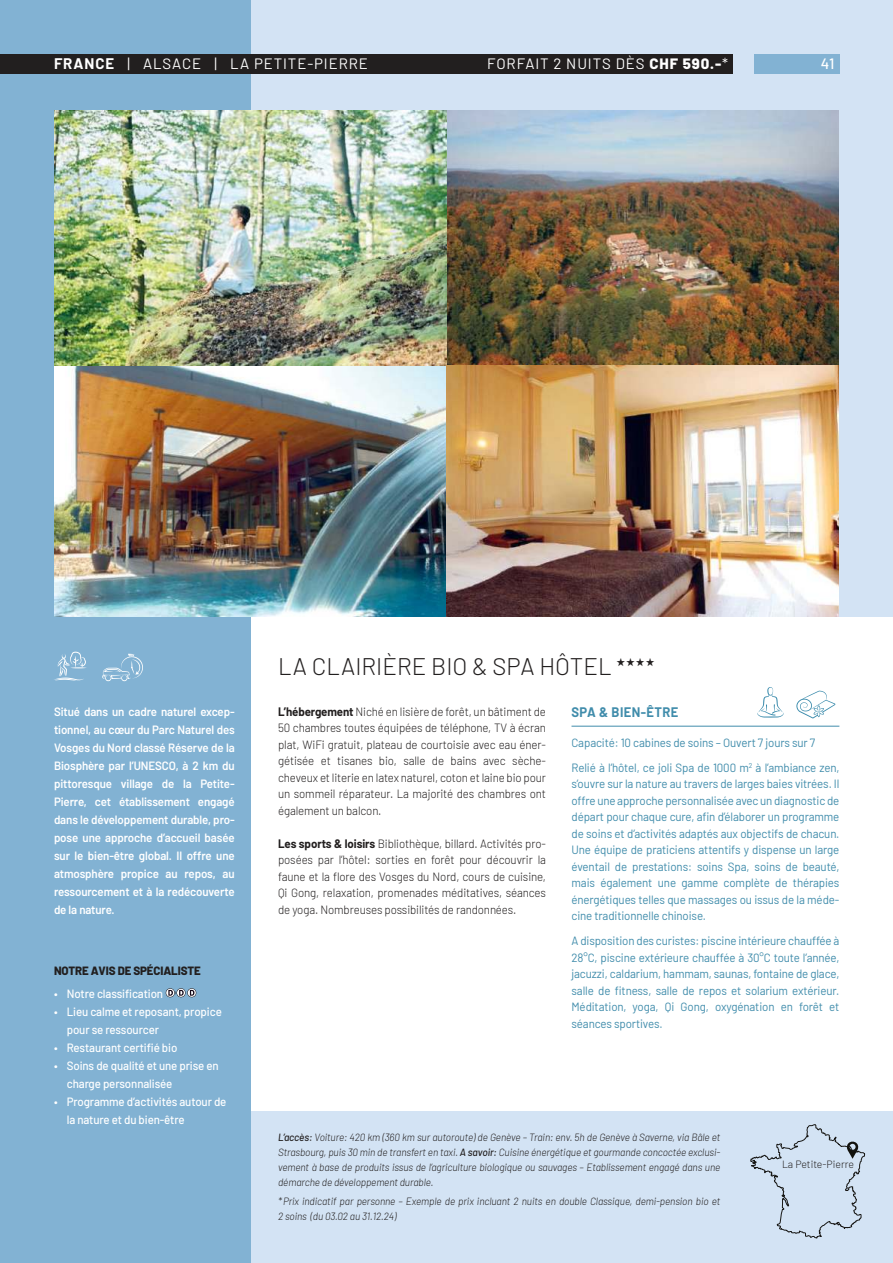
<style>
.page{position:relative;width:893px;height:1263px;background:#fff}
.page>*{position:absolute;margin:0;border:0;box-sizing:border-box;transform-origin:0 0}
.t1{font:300 24px "Barlow";color:#221f1f}
.t2{font:15px "Barlow";letter-spacing:.06em;color:#fff}
.t3{font:500 15px "Barlow";color:#fff}
.t4{font:700 13.5px "Barlow";letter-spacing:.03em;color:#408cab;scale:.96 1}
.t5{font:12px/16.5px "Barlow";letter-spacing:-.01em;color:#408cab;text-align:justify;scale:.96 1}
.t6{font:300 12px/16.5px "Barlow";letter-spacing:-.01em;color:#221f1f;text-align:justify;scale:.96 1}
.t7{font:600 12px/18px "Barlow";letter-spacing:-.01em;color:#fff;text-align:justify;scale:.96 1}
.t8{font:500 12px/18px "Barlow";letter-spacing:-.01em;color:#fff;scale:.96 1}
.t9{font:800 12px "Barlow";letter-spacing:-.01em;color:#221f1f;scale:.96 1}
.t10{font:italic 300 10.5px/15px "Barlow";letter-spacing:-.01em;color:#221f1f;text-align:justify;scale:.96 1}
.t11{font:300 10.5px "Barlow";color:#221f1f}
.s1{font-weight:700}
.s2{font-weight:800}
.s3{font-weight:500}
</style>
<div class="page">
<div style="left:234px;top:1112px;width:659px;height:151px;background:#d3e3f4"></div>
<div style="left:234px;top:0;width:659px;height:617px;background:#d3e3f4"></div>
<div style="left:0;top:0;width:251px;height:1263px;background:#82b2d3"></div>
<div style="left:754px;top:54px;width:85px;height:20px;background:#82b2d3"></div>
<div style="left:0;top:54px;width:732px;height:20px;background:#221f1f"></div>
<img style="left:446px;top:111px;width:393px;height:255px">
<img style="left:54px;top:366px;width:392px;height:251px">
<img style="left:54px;top:111px;width:392px;height:255px">
<img style="left:446px;top:366px;width:393px;height:251px">
<svg style="left:165px;top:988px;width:32px;height:10px"></svg>
<hr style="left:571px;top:726px;width:268px;height:1px;background:#408cab">
<svg style="left:750px;top:1124px;width:116px;height:114px"></svg>
<svg style="left:54px;top:652px;width:33px;height:29px"></svg>
<svg style="left:102px;top:654px;width:41px;height:27px"></svg>
<svg style="left:796px;top:691px;width:39px;height:27px"></svg>
<svg style="left:757px;top:687px;width:27px;height:30px"></svg>
<p class="t2" style="left:54px;top:57px;width:315px"><span class="s1">FRANCE</span> | ALSACE | LA PETITE-PIERRE</p>
<p class="t2" style="left:487px;top:57px;width:243px">FORFAIT 2 NUITS DÈS <span class="s2">CHF 590.-</span>*</p>
<p class="t3" style="left:821px;top:58px;width:15px">41</p>
<p class="t7" style="left:54px;top:703px;width:190px">Situé dans un cadre naturel excep&shy;tionnel, au cœur du Parc Naturel des Vosges du Nord classé Réserve de la Biosphère par l’UNESCO, à 2 km du pittoresque village de la Petite-Pierre, cet établissement engagé dans le développement durable, pro&shy;pose une approche d’accueil basée sur le bien-être global. Il offre une atmosphère propice au repos, au ressourcement et à la redécouverte de la nature.</p>
<p class="t9" style="left:54px;top:964px;width:154px">NOTRE AVIS DE SPÉCIALISTE</p>
<p class="t8" style="left:54px;top:985px;width:115px">• Notre classification</p>
<p class="t8" style="left:67px;top:1003px;width:163px;text-indent:-13px">• Lieu calme et reposant, propice pour se ressourcer</p>
<p class="t8" style="left:54px;top:1039px;width:130px">• Restaurant certifié bio</p>
<p class="t8" style="left:67px;top:1057px;width:160px;text-indent:-13px">• Soins de qualité et une prise en charge personnalisée</p>
<p class="t8" style="left:67px;top:1093px;width:168px;text-indent:-13px">• Programme d’activités autour de la nature et du bien-être</p>
<h1 class="t1" style="left:278px;top:655px;width:378px">LA CLAIRIÈRE BIO &amp; SPA HÔTEL ★★★★</h1>
<p class="t6" style="left:278px;top:704px;width:281px"><span class="s1">L’hébergement</span> Niché en lisière de forêt, un bâtiment de 50 chambres toutes équipées de téléphone, TV à écran plat, WiFi gratuit, plateau de courtoisie avec eau éner&shy;gétisée et tisanes bio, salle de bains avec sèche&shy;cheveux et literie en latex naturel, coton et laine bio pour un sommeil réparateur. La majorité des chambres ont également un balcon.</p>
<p class="t6" style="left:278px;top:836px;width:281px"><span class="s1">Les sports &amp; loisirs</span> Bibliothèque, billard. Activités pro&shy;posées par l’hôtel: sorties en forêt pour découvrir la faune et la flore des Vosges du Nord, cours de cuisine, Qi Gong, relaxation, promenades méditatives, séances de yoga. Nombreuses possibilités de randonnées.</p>
<p class="t4" style="left:571px;top:707px;width:113px">SPA &amp; BIEN-ÊTRE</p>
<p class="t5" style="left:571px;top:730px;width:281px;line-height:25px">Capacité: 10 cabines de soins – Ouvert 7 jours sur 7<br>Relié à l’hôtel, ce joli Spa de 1000 m<sup>2</sup> à l’ambiance zen,</p>
<p class="t5" style="left:571px;top:776px;width:281px">s’ouvre sur la nature au travers de larges baies vitrées. Il offre une approche personnalisée avec un diagnostic de départ pour chaque cure, afin d’élaborer un programme de soins et d’activités adaptés aux objectifs de chacun.<br>Une équipe de praticiens attentifs y dispense un large éventail de prestations: soins Spa, soins de beauté, mais également une gamme complète de thérapies énergétiques telles que massages ou issus de la méde&shy;cine traditionnelle chinoise.</p>
<p class="t5" style="left:571px;top:933px;width:281px">A disposition des curistes: piscine intérieure chauffée à 28°C, piscine extérieure chauffée à 30°C toute l’année, jacuzzi, caldarium, hammam, saunas, fontaine de glace, salle de fitness, salle de repos et solarium extérieur.<br>Méditation, yoga, Qi Gong, oxygénation en forêt et séances sportives.</p>
<p class="t10" style="left:278px;top:1130px;width:462px"><span class="s3">L’accès:</span> Voiture: 420 km (360 km sur autoroute) de Genève – Train: env. 5h de Genève à Saverne, via Bâle et Strasbourg, puis 30 min de transfert en taxi. <span class="s3">A savoir:</span> Cuisine énergétique et gourmande concoctée exclusi&shy;vement à base de produits issus de l’agriculture biologique ou sauvages – Etablissement engagé dans une démarche de développement durable.</p>
<p class="t10" style="left:278px;top:1194px;width:462px">* Prix indicatif par personne – Exemple de prix incluant 2 nuits en double Classique, demi-pension bio et<br>2 soins (du 03.02 au 31.12.24)</p>
<p class="t11" style="left:782px;top:1160px;width:74px">La Petite-Pierre</p>
</div>
